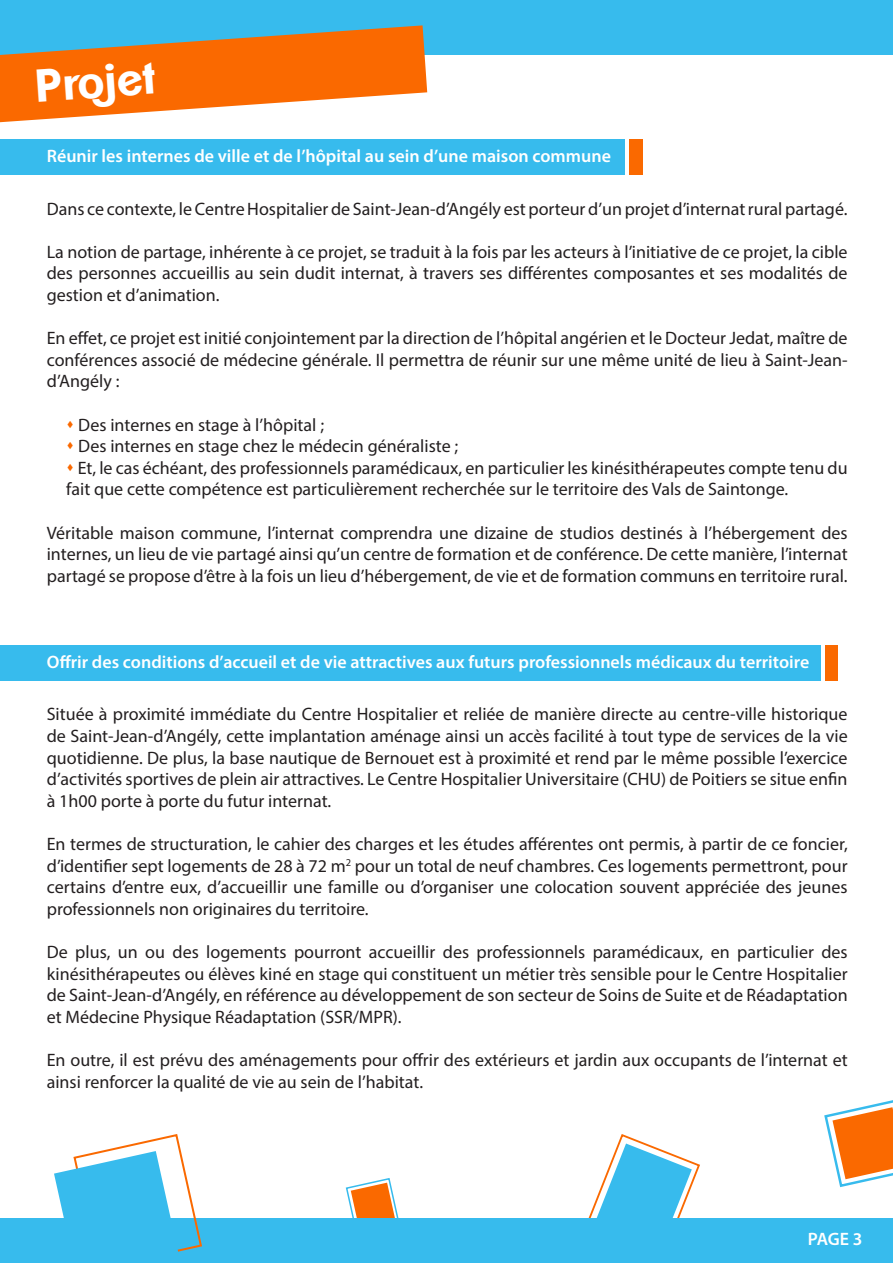
<style>
.page{position:relative;width:893px;height:1263px;background:#fff}
.page>*{position:absolute;margin:0;border:0;box-sizing:border-box;transform-origin:0 0}
.t1{font:700 45px "Clemente P Dam";color:#fff}
.t2{font:18px/21.6px "Myriad Pro";color:#231f20;text-align:justify}
.t3{font:600 18px "Myriad Pro";color:#fff}
.s1{color:#fa6900}
</style>
<div class="page">
<svg style="left:588px;top:1134px;width:112px;height:84px"></svg>
<svg style="left:345px;top:1178px;width:54px;height:40px"></svg>
<div style="left:0;top:645px;width:821px;height:35px;background:#37bbed"></div>
<div style="left:0;top:1218px;width:893px;height:45px;background:#37bbed"></div>
<div style="left:0;top:0;width:893px;height:54px;background:#37bbed"></div>
<div style="left:0;top:139px;width:625px;height:35px;background:#37bbed"></div>
<svg style="left:0;top:25px;width:427px;height:97px"></svg>
<svg style="left:54px;top:1134px;width:148px;height:118px"></svg>
<svg style="left:824px;top:1100px;width:69px;height:88px"></svg>
<div style="left:629px;top:139px;width:13px;height:35px;background:#fa6900"></div>
<div style="left:824px;top:645px;width:14px;height:35px;background:#fa6900"></div>
<p class="t1" style="left:34px;top:59px;width:121px;rotate:-4deg">Projet</p>
<p class="t3" style="left:47px;top:145px;width:566px">Réunir les internes de ville et de l’hôpital au sein d’une maison commune</p>
<p class="t2" style="left:47px;top:197px;width:802px">Dans ce contexte, le Centre Hospitalier de Saint-Jean-d’Angély est porteur d’un projet d’internat rural partagé.</p>
<p class="t2" style="left:47px;top:241px;width:802px">La notion de partage, inhérente à ce projet, se traduit à la fois par les acteurs à l’initiative de ce projet, la cible des personnes accueillis au sein dudit internat, à travers ses différentes composantes et ses modalités de gestion et d’animation.</p>
<p class="t2" style="left:47px;top:327px;width:802px">En effet, ce projet est initié conjointement par la direction de l’hôpital angérien et le Docteur Jedat, maître de conférences associé de médecine générale. Il permettra de réunir sur une même unité de lieu à Saint-Jean&shy;d’Angély :</p>
<p class="t2" style="left:66px;top:413px;width:259px"><span class="s1">▲</span> Des internes en stage à l’hôpital ;</p>
<p class="t2" style="left:66px;top:435px;width:393px"><span class="s1">▲</span> Des internes en stage chez le médecin généraliste ;</p>
<p class="t2" style="left:66px;top:457px;width:783px"><span class="s1">▲</span> Et, le cas échéant, des professionnels paramédicaux, en particulier les kinésithérapeutes compte tenu du fait que cette compétence est particulièrement recherchée sur le territoire des Vals de Saintonge.</p>
<p class="t2" style="left:47px;top:521px;width:802px">Véritable maison commune, l’internat comprendra une dizaine de studios destinés à l’hébergement des internes, un lieu de vie partagé ainsi qu’un centre de formation et de conférence. De cette manière, l’internat partagé se propose d’être à la fois un lieu d’hébergement, de vie et de formation communs en territoire rural.</p>
<p class="t3" style="left:47px;top:651px;width:764px">Offrir des conditions d’accueil et de vie attractives aux futurs professionnels médicaux du territoire</p>
<p class="t2" style="left:47px;top:703px;width:802px">Située à proximité immédiate du Centre Hospitalier et reliée de manière directe au centre-ville historique de Saint-Jean-d’Angély, cette implantation aménage ainsi un accès facilité à tout type de services de la vie quotidienne. De plus, la base nautique de Bernouet est à proximité et rend par le même possible l’exercice d’activités sportives de plein air attractives. Le Centre Hospitalier Universitaire (CHU) de Poitiers se situe enfin à 1h00 porte à porte du futur internat.</p>
<p class="t2" style="left:47px;top:833px;width:802px">En termes de structuration, le cahier des charges et les études afférentes ont permis, à partir de ce foncier, d’identifier sept logements de 28 à 72 m<sup>2</sup> pour un total de neuf chambres. Ces logements permettront, pour certains d’entre eux, d’accueillir une famille ou d’organiser une colocation souvent appréciée des jeunes professionnels non originaires du territoire.</p>
<p class="t2" style="left:47px;top:941px;width:802px">De plus, un ou des logements pourront accueillir des professionnels paramédicaux, en particulier des kinésithérapeutes ou élèves kiné en stage qui constituent un métier très sensible pour le Centre Hospitalier de Saint-Jean-d’Angély, en référence au développement de son secteur de Soins de Suite et de Réadaptation et Médecine Physique Réadaptation (SSR/MPR).</p>
<p class="t2" style="left:47px;top:1049px;width:802px">En outre, il est prévu des aménagements pour offrir des extérieurs et jardin aux occupants de l’internat et ainsi renforcer la qualité de vie au sein de l’habitat.</p>
<p class="t3" style="left:808px;top:1227px;width:56px">PAGE 3</p>
</div>
